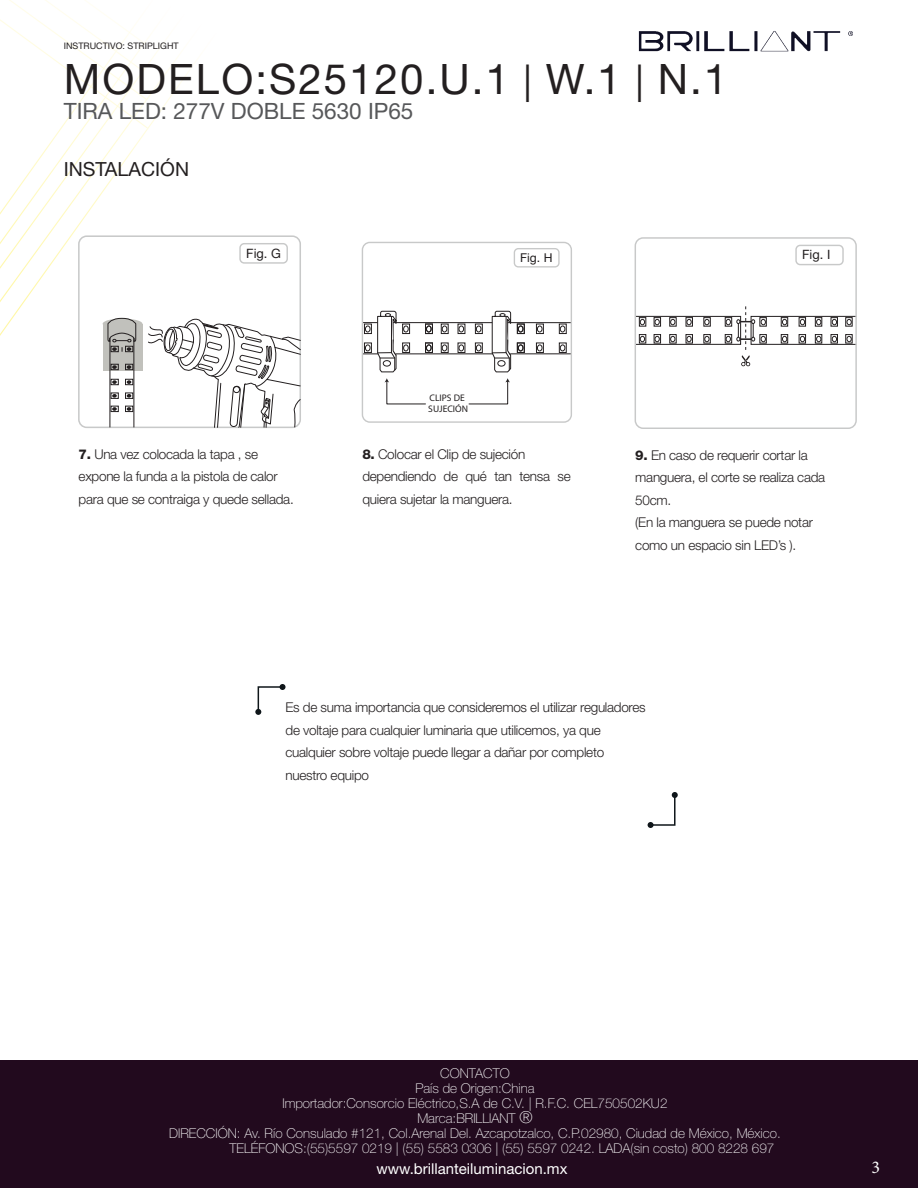
<style>
.page{position:relative;width:918px;height:1188px;background:#fff}
.page>*{position:absolute;margin:0;border:0;box-sizing:border-box;transform-origin:0 0}
.t1{font:42px "Helvetica Neue LT Std";letter-spacing:.05em;color:#231f20}
.t2{font:22.5px "Helvetica Neue LT Std";color:#57585a}
.t3{font:19.5px "Helvetica Neue LT Std";color:#231f20}
.t4{font:18px "Minion Pro";color:#fff}
.t5{font:15px "Helvetica Neue LT Std";color:#fff}
.t6{font:300 13.5px/22.5px "Helvetica Neue LT Std";letter-spacing:-.02em;color:#231f20}
.t7{font:100 13.5px "Helvetica Neue LT Std";color:#fff}
.t8{font:12.9px "Helvetica Neue LT Std";color:#231f20}
.t9{font:12.15px "Helvetica Neue LT Std";color:#231f20}
.t10{font:9.6px/11.4px "Myriad Pro";color:#231f20}
.t11{font:9px "Helvetica Neue LT Std";color:#231f20}
.s1{font-size:37.5px}
.s2{font-weight:800}
.s3{font-size:16.5px}
</style>
<div class="page">
<div style="left:0;top:1060px;width:918px;height:128px;background:#220a1e"></div>
<img style="left:638px;top:31px;width:215px;height:21px">
<svg style="left:0;top:0;width:194px;height:319px"></svg>
<svg style="left:255px;top:684px;width:31px;height:31px"></svg>
<svg style="left:648px;top:792px;width:30px;height:36px"></svg>
<div style="left:795px;top:245px;width:49px;height:20px;border:1px solid #c8c9c9;border-radius:4px"></div>
<div style="left:639px;top:318px;width:7px;height:8px;border:1px solid #231f20"></div>
<div style="left:639px;top:334px;width:7px;height:9px;border:1px solid #231f20"></div>
<div style="left:654px;top:318px;width:7px;height:8px;border:1px solid #231f20"></div>
<div style="left:654px;top:334px;width:7px;height:9px;border:1px solid #231f20"></div>
<div style="left:670px;top:318px;width:6px;height:8px;border:1px solid #231f20"></div>
<div style="left:670px;top:334px;width:6px;height:9px;border:1px solid #231f20"></div>
<div style="left:686px;top:318px;width:7px;height:8px;border:1px solid #231f20"></div>
<div style="left:686px;top:334px;width:7px;height:9px;border:1px solid #231f20"></div>
<div style="left:704px;top:318px;width:6px;height:8px;border:1px solid #231f20"></div>
<div style="left:704px;top:334px;width:6px;height:9px;border:1px solid #231f20"></div>
<div style="left:725px;top:318px;width:7px;height:8px;border:1px solid #231f20"></div>
<div style="left:725px;top:334px;width:7px;height:9px;border:1px solid #231f20"></div>
<div style="left:635px;top:316px;width:106px;height:28px;border:1px solid #231f20"></div>
<div style="left:846px;top:318px;width:6px;height:8px;border:1px solid #231f20"></div>
<div style="left:846px;top:334px;width:6px;height:9px;border:1px solid #231f20"></div>
<div style="left:831px;top:318px;width:7px;height:8px;border:1px solid #231f20"></div>
<div style="left:831px;top:334px;width:7px;height:9px;border:1px solid #231f20"></div>
<div style="left:815px;top:318px;width:7px;height:8px;border:1px solid #231f20"></div>
<div style="left:815px;top:334px;width:7px;height:9px;border:1px solid #231f20"></div>
<div style="left:799px;top:318px;width:7px;height:8px;border:1px solid #231f20"></div>
<div style="left:799px;top:334px;width:7px;height:9px;border:1px solid #231f20"></div>
<div style="left:781px;top:318px;width:7px;height:8px;border:1px solid #231f20"></div>
<div style="left:781px;top:334px;width:7px;height:9px;border:1px solid #231f20"></div>
<div style="left:760px;top:318px;width:6px;height:8px;border:1px solid #231f20"></div>
<div style="left:760px;top:334px;width:6px;height:9px;border:1px solid #231f20"></div>
<div style="left:751px;top:316px;width:105px;height:28px;border:1px solid #231f20"></div>
<div style="left:635px;top:237px;width:222px;height:192px;border:1px solid #c8c9c9;border-radius:8px"></div>
<svg style="left:737px;top:306px;width:18px;height:61px"></svg>
<hr style="left:362px;top:322px;width:209px;height:1px;background:#231f20">
<div style="left:441px;top:324px;width:7px;height:10px;border:1px solid #231f20"></div>
<div style="left:441px;top:343px;width:7px;height:10px;border:1px solid #231f20"></div>
<div style="left:458px;top:324px;width:7px;height:10px;border:1px solid #231f20"></div>
<div style="left:458px;top:343px;width:7px;height:10px;border:1px solid #231f20"></div>
<div style="left:475px;top:324px;width:7px;height:10px;border:1px solid #231f20"></div>
<div style="left:475px;top:343px;width:7px;height:10px;border:1px solid #231f20"></div>
<div style="left:517px;top:324px;width:7px;height:10px;border:1px solid #231f20"></div>
<div style="left:517px;top:343px;width:7px;height:10px;border:1px solid #231f20"></div>
<div style="left:536px;top:324px;width:7px;height:10px;border:1px solid #231f20"></div>
<div style="left:536px;top:343px;width:7px;height:10px;border:1px solid #231f20"></div>
<div style="left:559px;top:324px;width:7px;height:10px;border:1px solid #231f20"></div>
<div style="left:559px;top:343px;width:7px;height:10px;border:1px solid #231f20"></div>
<div style="left:403px;top:324px;width:7px;height:10px;border:1px solid #231f20"></div>
<div style="left:403px;top:343px;width:7px;height:10px;border:1px solid #231f20"></div>
<svg style="left:366px;top:326px;width:4px;height:6px"></svg>
<div style="left:364px;top:324px;width:8px;height:10px;border:1px solid #231f20"></div>
<svg style="left:366px;top:345px;width:4px;height:6px"></svg>
<div style="left:364px;top:343px;width:8px;height:10px;border:1px solid #231f20"></div>
<svg style="left:427px;top:326px;width:4px;height:6px"></svg>
<div style="left:425px;top:324px;width:8px;height:10px;border:1px solid #231f20"></div>
<svg style="left:427px;top:345px;width:4px;height:6px"></svg>
<div style="left:425px;top:343px;width:8px;height:10px;border:1px solid #231f20"></div>
<hr style="left:362px;top:354px;width:209px;height:1px;background:#231f20">
<div style="left:514px;top:248px;width:46px;height:20px;border:1px solid #c8c9c9;border-radius:4px"></div>
<div style="left:362px;top:242px;width:210px;height:181px;border:1px solid #c8c9c9;border-radius:7px"></div>
<svg style="left:492px;top:311px;width:19px;height:61px"></svg>
<svg style="left:377px;top:311px;width:19px;height:61px"></svg>
<svg style="left:384px;top:378px;width:42px;height:26px"></svg>
<svg style="left:469px;top:378px;width:41px;height:26px"></svg>
<div style="left:239px;top:243px;width:49px;height:21px;border:1px solid #c8c9c9;border-radius:4px"></div>
<div style="left:78px;top:235px;width:223px;height:193px;border:2px solid #c8c9c9;border-radius:8px"></div>
<svg style="left:148px;top:318px;width:153px;height:110px"></svg>
<svg style="left:103px;top:324px;width:39px;height:46px"></svg>
<hr style="left:134px;top:338px;width:1px;height:89px;background:#231f20">
<div style="left:125px;top:406px;width:8px;height:6px;border:1px solid #231f20"></div>
<div style="left:111px;top:406px;width:7px;height:6px;border:1px solid #231f20"></div>
<div style="left:125px;top:393px;width:8px;height:6px;border:1px solid #231f20"></div>
<div style="left:111px;top:393px;width:7px;height:6px;border:1px solid #231f20"></div>
<div style="left:125px;top:379px;width:8px;height:6px;border:1px solid #231f20"></div>
<div style="left:111px;top:379px;width:7px;height:6px;border:1px solid #231f20"></div>
<div style="left:125px;top:364px;width:8px;height:6px;border:1px solid #231f20"></div>
<div style="left:111px;top:364px;width:7px;height:6px;border:1px solid #231f20"></div>
<hr style="left:110px;top:338px;width:1px;height:89px;background:#231f20">
<svg style="left:103px;top:318px;width:39px;height:34px"></svg>
<p class="t11" style="left:64px;top:41px;width:116px">INSTRUCTIVO: STRIPLIGHT</p>
<h1 class="t1" style="left:64px;top:54px;width:665px">MODELO:S25120.U.1 <span class="s1">|</span> W.1 <span class="s1">|</span> N.1</h1>
<h2 class="t2" style="left:64px;top:98px;width:351px">TIRA LED: 277V DOBLE 5630 IP65</h2>
<p class="t3" style="left:64px;top:157px;width:127px">INSTALACIÓN</p>
<p class="t8" style="left:246px;top:245px;width:36px">Fig. G</p>
<p class="t6" style="left:79px;top:443px;width:181px"><span class="s2">7.</span> Una vez colocada la tapa , se</p>
<p class="t6" style="left:79px;top:465px;width:201px">expone la funda a la pistola de calor</p>
<p class="t6" style="left:79px;top:488px;width:217px">para que se contraiga y quede sellada.</p>
<p class="t10" style="left:428px;top:392px;width:41px">CLIPS DE<br>SUJECIÓN</p>
<p class="t9" style="left:520px;top:250px;width:34px">Fig. H</p>
<p class="t8" style="left:802px;top:247px;width:30px">Fig. I</p>
<p class="t6" style="left:362px;top:443px;width:164px"><span class="s2">8.</span> Colocar el Clip de sujeción</p>
<p class="t6" style="left:362px;top:465px;width:210px">dependiendo de qué tan tensa se quiera sujetar la manguera.</p>
<p class="t6" style="left:635px;top:443px;width:174px"><span class="s2">9.</span> En caso de requerir cortar la</p>
<p class="t6" style="left:635px;top:466px;width:191px">manguera, el corte se realiza cada</p>
<p class="t6" style="left:635px;top:488px;width:37px">50cm.</p>
<p class="t6" style="left:635px;top:511px;width:179px">(En la manguera se puede notar</p>
<p class="t6" style="left:635px;top:533px;width:163px">como un espacio sin LED’s ).</p>
<p class="t6" style="left:286px;top:696px;width:362px">Es de suma importancia que consideremos el utilizar reguladores de voltaje para cualquier luminaria que utilicemos, ya que</p>
<p class="t6" style="left:286px;top:741px;width:320px">cualquier sobre voltaje puede llegar a dañar por completo</p>
<p class="t6" style="left:286px;top:763px;width:85px">nuestro equipo</p>
<p class="t7" style="left:440px;top:1066px;width:71px">CONTACTO</p>
<p class="t7" style="left:415px;top:1081px;width:121px">País de Origen:China</p>
<p class="t7" style="left:282px;top:1096px;width:387px">Importador:Consorcio Eléctrico,S.A de C.V. | R.F.C. CEL750502KU2</p>
<p class="t7" style="left:417px;top:1111px;width:117px">Marca:BRILLIANT <span class="s3">®</span></p>
<p class="t7" style="left:169px;top:1126px;width:613px">DIRECCIÓN: Av. Río Consulado #121, Col.Arenal Del. Azcapotzalco, C.P.02980, Ciudad de México, México.</p>
<p class="t7" style="left:230px;top:1141px;width:546px">TELÉFONOS:(55)5597 0219 | (55) 5583 0306 | (55) 5597 0242. LADA(sin costo) 800 8228 697</p>
<p class="t5" style="left:376px;top:1160px;width:193px">www.brillanteiluminacion.mx</p>
<h3 class="t4" style="left:871px;top:1155px;width:10px">3</h3>
</div>
